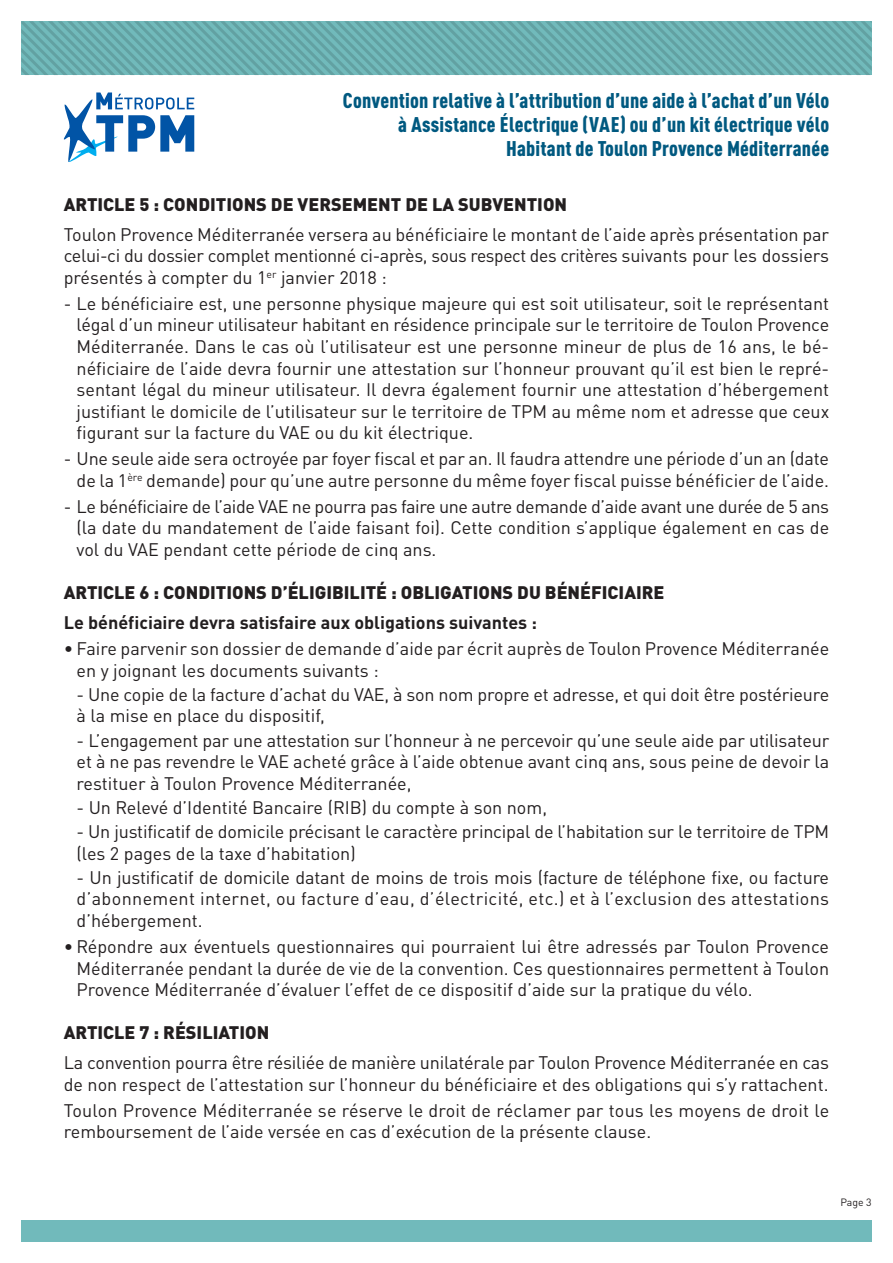
<style>
.page{position:relative;width:893px;height:1263px;background:#fff}
.page>*{position:absolute;margin:0;border:0;box-sizing:border-box;transform-origin:0 0}
.t1{font:900 condensed 21px/24px "DIN Pro";letter-spacing:.01em;color:#005980;text-align:right}
.t2{font:18px/21.6px "DIN Pro";color:#231f20;text-align:justify}
.t3{font:900 18px "DIN Pro";color:#231f20}
.t4{font:700 18px "DIN Pro";color:#231f20}
.t5{font:10.5px "DIN Pro";color:#231f20}
</style>
<div class="page">
<div style="left:21px;top:1220px;width:851px;height:22px;background:#71babb"></div>
<svg style="left:21px;top:21px;width:851px;height:54px;background:#6aaeaf"></svg>
<svg style="left:64px;top:92px;width:130px;height:70px"></svg>
<p class="t1" style="left:343px;top:86px;width:488px">Convention relative à l’attribution d’une aide à l’achat d’un Vélo à Assistance Électrique (VAE) ou d’un kit électrique vélo<br>Habitant de Toulon Provence Méditerranée</p>
<p class="t3" style="left:64px;top:189px;width:505px">ARTICLE 5 : CONDITIONS DE VERSEMENT DE LA SUBVENTION</p>
<p class="t2" style="left:64px;top:222px;width:767px">Toulon Provence Méditerranée versera au bénéficiaire le montant de l’aide après présentation par celui-ci du dossier complet mentionné ci-après, sous respect des critères suivants pour les dossiers présentés à compter du 1<sup>er</sup> janvier 2018 :</p>
<p class="t2" style="left:77px;top:291px;width:754px;text-indent:-13px">- Le bénéficiaire est, une personne physique majeure qui est soit utilisateur, soit le représentant légal d’un mineur utilisateur habitant en résidence principale sur le territoire de Toulon Provence Méditerranée. Dans le cas où l’utilisateur est une personne mineur de plus de 16 ans, le bé&shy;néficiaire de l’aide devra fournir une attestation sur l’honneur prouvant qu’il est bien le repré&shy;sentant légal du mineur utilisateur. Il devra également fournir une attestation d’hébergement justifiant le domicile de l’utilisateur sur le territoire de TPM au même nom et adresse que ceux figurant sur la facture du VAE ou du kit électrique.</p>
<p class="t2" style="left:64px;top:446px;width:767px;text-align:center">- Une seule aide sera octroyée par foyer fiscal et par an. Il faudra attendre une période d’un an (date de la 1<sup>ère</sup> demande) pour qu’une autre personne du même foyer fiscal puisse bénéficier de l’aide.</p>
<p class="t2" style="left:77px;top:494px;width:754px;text-indent:-13px">- Le bénéficiaire de l’aide VAE ne pourra pas faire une autre demande d’aide avant une durée de 5 ans (la date du mandatement de l’aide faisant foi). Cette condition s’applique également en cas de vol du VAE pendant cette période de cinq ans.</p>
<p class="t3" style="left:64px;top:577px;width:602px">ARTICLE 6 : CONDITIONS D’ÉLIGIBILITÉ : OBLIGATIONS DU BÉNÉFICIAIRE</p>
<p class="t4" style="left:64px;top:608px;width:475px">Le bénéficiaire devra satisfaire aux obligations suivantes :</p>
<p class="t2" style="left:77px;top:636px;width:754px;text-indent:-13px">• Faire parvenir son dossier de demande d’aide par écrit auprès de Toulon Provence Méditerranée en y joignant les documents suivants :</p>
<p class="t2" style="left:77px;top:682px;width:754px">- Une copie de la facture d’achat du VAE, à son nom propre et adresse, et qui doit être postérieure à la mise en place du dispositif,</p>
<p class="t2" style="left:77px;top:727px;width:754px">- L’engagement par une attestation sur l’honneur à ne percevoir qu’une seule aide par utilisateur et à ne pas revendre le VAE acheté grâce à l’aide obtenue avant cinq ans, sous peine de devoir la restituer à Toulon Provence Méditerranée,</p>
<p class="t2" style="left:77px;top:795px;width:472px">- Un Relevé d’Identité Bancaire (RIB) du compte à son nom,</p>
<p class="t2" style="left:77px;top:819px;width:754px">- Un justificatif de domicile précisant le caractère principal de l’habitation sur le territoire de TPM (les 2 pages de la taxe d’habitation)</p>
<p class="t2" style="left:77px;top:865px;width:754px">- Un justificatif de domicile datant de moins de trois mois (facture de téléphone fixe, ou facture d’abonnement internet, ou facture d’eau, d’électricité, etc.) et à l’exclusion des attestations d’hébergement.</p>
<p class="t2" style="left:77px;top:934px;width:754px;text-indent:-13px">• Répondre aux éventuels questionnaires qui pourraient lui être adressés par Toulon Provence Méditerranée pendant la durée de vie de la convention. Ces questionnaires permettent à Toulon Provence Méditerranée d’évaluer l’effet de ce dispositif d’aide sur la pratique du vélo.</p>
<p class="t3" style="left:64px;top:1017px;width:207px">ARTICLE 7 : RÉSILIATION</p>
<p class="t2" style="left:64px;top:1050px;width:767px">La convention pourra être résiliée de manière unilatérale par Toulon Provence Méditerranée en cas de non respect de l’attestation sur l’honneur du bénéficiaire et des obligations qui s’y rattachent.</p>
<p class="t2" style="left:64px;top:1098px;width:767px">Toulon Provence Méditerranée se réserve le droit de réclamer par tous les moyens de droit le remboursement de l’aide versée en cas d’exécution de la présente clause.</p>
<p class="t5" style="left:840px;top:1194px;width:33px">Page 3</p>
</div>
